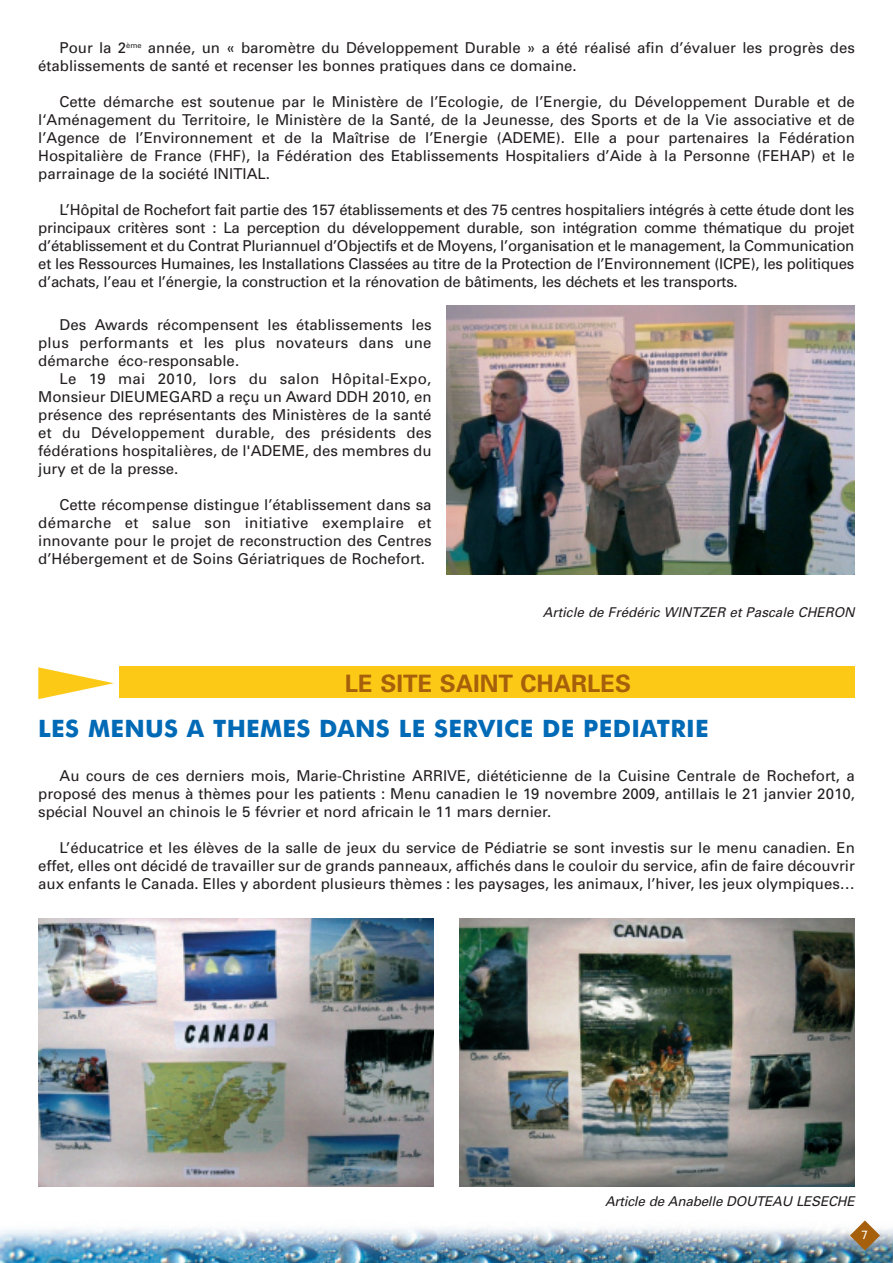
<style>
.page{position:relative;width:893px;height:1263px;background:#fff}
.page>*{position:absolute;margin:0;border:0;box-sizing:border-box;transform-origin:0 0}
.t1{font:700 24px "Futura BT";letter-spacing:.01em;color:#016ab6}
.t2{font:700 24px "Univers";color:#a6600b}
.t3{font:15px/18px "Univers";color:#231f20;text-align:justify}
.t4{font:italic 13.5px "Univers";letter-spacing:-.01em;color:#231f20}
.t5{font:12px "Univers";color:#fff}
</style>
<div class="page">
<img style="left:0;top:1228px;width:893px;height:35px">
<svg style="left:850px;top:1220px;width:30px;height:30px"></svg>
<img style="left:459px;top:918px;width:395px;height:268px">
<div style="left:119px;top:666px;width:736px;height:32px;background:#fcca16"></div>
<img style="left:446px;top:305px;width:409px;height:270px">
<img style="left:38px;top:919px;width:395px;height:268px">
<p class="t3" style="left:38px;top:40px;width:818px;text-indent:21px">Pour la 2<sup>ème</sup> année, un « baromètre du Développement Durable » a été réalisé afin d’évaluer les progrès des établissements de santé et recenser les bonnes pratiques dans ce domaine.</p>
<p class="t3" style="left:38px;top:94px;width:818px;text-indent:21px">Cette démarche est soutenue par le Ministère de l’Ecologie, de l’Energie, du Développement Durable et de l‘Aménagement du Territoire, le Ministère de la Santé, de la Jeunesse, des Sports et de la Vie associative et de l’Agence de l’Environnement et de la Maîtrise de l’Energie (ADEME). Elle a pour partenaires la Fédération Hospitalière de France (FHF), la Fédération des Etablissements Hospitaliers d’Aide à la Personne (FEHAP) et le parrainage de la société INITIAL.</p>
<p class="t3" style="left:38px;top:202px;width:818px;text-indent:21px">L’Hôpital de Rochefort fait partie des 157 établissements et des 75 centres hospitaliers intégrés à cette étude dont les principaux critères sont : La perception du développement durable, son intégration comme thématique du projet d’établissement et du Contrat Pluriannuel d’Objectifs et de Moyens, l’organisation et le management, la Communication et les Ressources Humaines, les Installations Classées au titre de la Protection de l’Environnement (ICPE), les politiques d’achats, l’eau et l’énergie, la construction et la rénovation de bâtiments, les déchets et les transports.</p>
<p class="t3" style="left:38px;top:317px;width:395px;text-indent:21px">Des Awards récompensent les établissements les plus performants et les plus novateurs dans une démarche éco-responsable.</p>
<p class="t3" style="left:38px;top:371px;width:395px;text-indent:21px">Le 19 mai 2010, lors du salon Hôpital-Expo, Monsieur DIEUMEGARD a reçu un Award DDH 2010, en présence des représentants des Ministères de la santé et du Développement durable, des présidents des fédérations hospitalières, de l'ADEME, des membres du jury et de la presse.</p>
<p class="t3" style="left:38px;top:497px;width:395px;text-indent:21px">Cette récompense distingue l’établissement dans sa démarche et salue son initiative exemplaire et innovante pour le projet de reconstruction des Centres d’Hébergement et de Soins Gériatriques de Rochefort.</p>
<p class="t4" style="left:543px;top:607px;width:316px">Article de Frédéric WINTZER et Pascale CHERON</p>
<h1 class="t2" style="left:345px;top:675px;width:288px">LE SITE SAINT CHARLES</h1>
<h1 class="t1" style="left:38px;top:718px;width:672px">LES MENUS A THEMES DANS LE SERVICE DE PEDIATRIE</h1>
<p class="t3" style="left:38px;top:767px;width:818px;text-indent:21px">Au cours de ces derniers mois, Marie-Christine ARRIVE, diététicienne de la Cuisine Centrale de Rochefort, a proposé des menus à thèmes pour les patients : Menu canadien le 19 novembre 2009, antillais le 21 janvier 2010, spécial Nouvel an chinois le 5 février et nord africain le 11 mars dernier.</p>
<p class="t3" style="left:38px;top:839px;width:818px;text-indent:21px">L’éducatrice et les élèves de la salle de jeux du service de Pédiatrie se sont investis sur le menu canadien. En effet, elles ont décidé de travailler sur de grands panneaux, affichés dans le couloir du service, afin de faire découvrir aux enfants le Canada. Elles y abordent plusieurs thèmes : les paysages, les animaux, l’hiver, les jeux olympiques…</p>
<p class="t4" style="left:605px;top:1196px;width:254px">Article de Anabelle DOUTEAU LESECHE</p>
<p class="t5" style="left:861px;top:1230px;width:8px">7</p>
</div>
